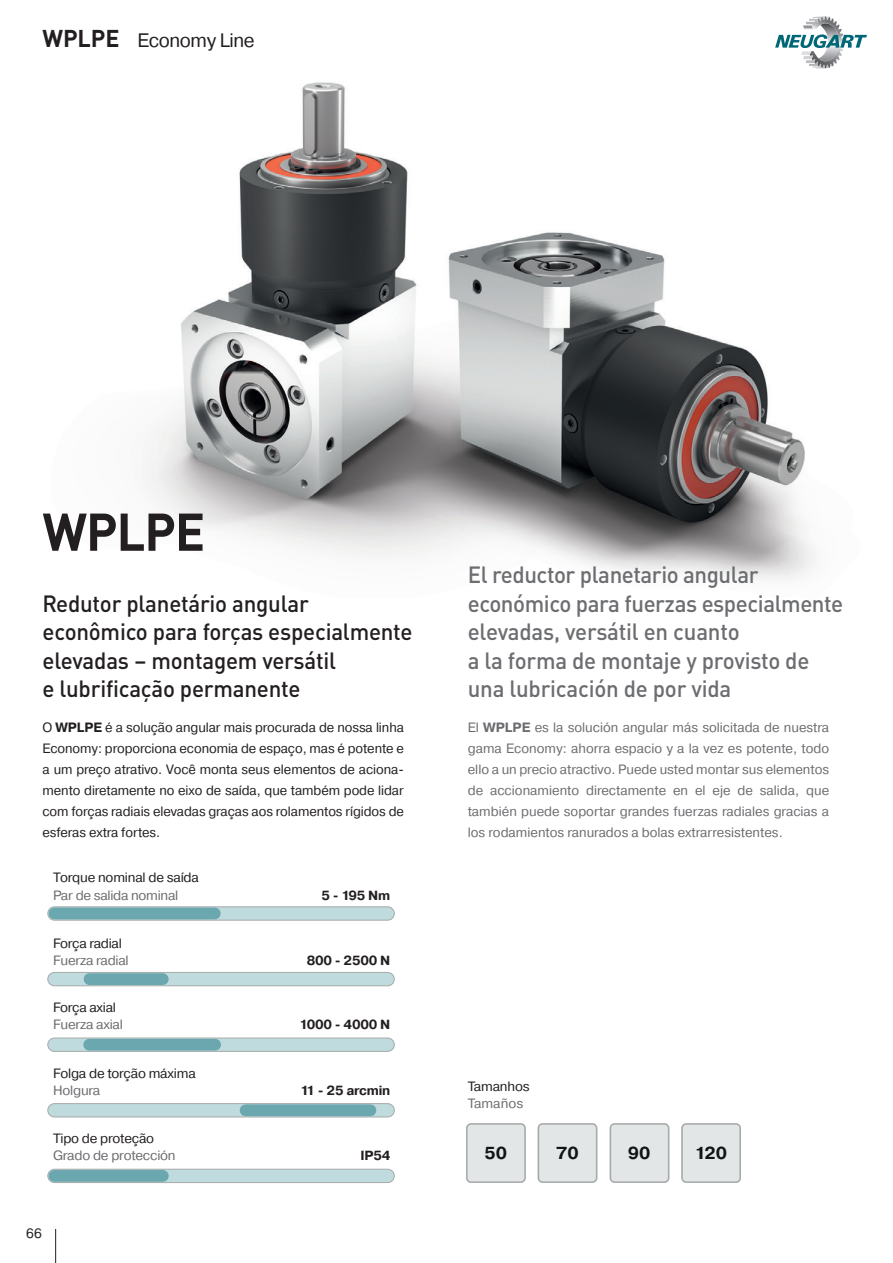
<style>
.page{position:relative;width:893px;height:1263px;background:#fff}
.page>*{position:absolute;margin:0;border:0;box-sizing:border-box;transform-origin:0 0}
._01Headline{font:700 52.2px "DIN Pro";letter-spacing:-.02em;color:#231f20;scale:.96 1}
._02Sub_Headline{font:500 23.25px/28.5px "DIN Pro";letter-spacing:-.02em;color:#6c6d70;scale:.96 1}
._02Sub_Headline-2{font:500 23.25px/28.5px "DIN Pro";letter-spacing:-.01em;color:#231f20;scale:.96 1}
.t1{font:19.5px "Pragmatica";letter-spacing:-.02em;color:#231f20}
.t2{font:700 17.4px "Pragmatica";color:#111416}
.Tabellenwerte{font:13.5px/21px "Pragmatica";letter-spacing:-.015em;color:#6c6d70;text-align:justify}
.Tabellenwerte-2{font:13.5px/21px "Pragmatica";letter-spacing:-.015em;color:#231f20;text-align:justify}
.t3{font:700 13.2px "Pragmatica";letter-spacing:-.015em;color:#231f20}
.s1{font-family:"DIN Pro";font-weight:700;font-size:24px}
.s2{font-weight:700}
</style>
<div class="page">
<svg style="left:775px;top:16px;width:92px;height:53px"></svg>
<hr style="left:55px;top:1229px;width:1px;height:34px;background:#231f20">
<img style="left:146px;top:82px;width:669px;height:498px">
<div style="left:48px;top:972px;width:346px;height:14px;background:#bfdbde;border-radius:7px"></div>
<div style="left:47px;top:972px;width:348px;height:14px;border:1px solid #a6aaaa;border-radius:7px"></div>
<div style="left:48px;top:907px;width:346px;height:13px;background:#bfdbde;border-radius:7px"></div>
<div style="left:47px;top:906px;width:348px;height:14px;border:1px solid #a6aaaa;border-radius:7px"></div>
<div style="left:48px;top:1038px;width:346px;height:13px;background:#bfdbde;border-radius:7px"></div>
<div style="left:47px;top:1038px;width:348px;height:14px;border:1px solid #a6aaaa;border-radius:7px"></div>
<div style="left:48px;top:1103px;width:346px;height:14px;background:#bfdbde;border-radius:7px"></div>
<div style="left:47px;top:1103px;width:348px;height:14px;border:1px solid #a6aaaa;border-radius:7px"></div>
<div style="left:48px;top:1169px;width:346px;height:13px;background:#bfdbde;border-radius:7px"></div>
<div style="left:47px;top:1169px;width:348px;height:14px;border:1px solid #a6aaaa;border-radius:7px"></div>
<div style="left:90px;top:973px;width:73px;height:12px;background:#6ba7af"></div>
<div style="left:89px;top:1039px;width:126px;height:11px;background:#6ba7af"></div>
<div style="left:246px;top:1104px;width:124px;height:12px;background:#6ba7af"></div>
<div style="left:54px;top:1170px;width:109px;height:12px;background:#6ba7af"></div>
<div style="left:54px;top:907px;width:161px;height:12px;background:#6ba7af"></div>
<div style="left:467px;top:1124px;width:58px;height:58px;background:#e3e6e6;border-radius:4px"></div>
<div style="left:466px;top:1123px;width:60px;height:60px;border:2px solid #a6aaaa;border-radius:4px"></div>
<div style="left:538px;top:1124px;width:59px;height:58px;background:#e3e6e6;border-radius:4px"></div>
<div style="left:538px;top:1123px;width:59px;height:60px;border:2px solid #a6aaaa;border-radius:4px"></div>
<div style="left:610px;top:1124px;width:59px;height:58px;background:#e3e6e6;border-radius:4px"></div>
<div style="left:610px;top:1123px;width:59px;height:60px;border:2px solid #a6aaaa;border-radius:4px"></div>
<div style="left:682px;top:1124px;width:58px;height:58px;background:#e3e6e6;border-radius:4px"></div>
<div style="left:681px;top:1123px;width:60px;height:60px;border:2px solid #a6aaaa;border-radius:4px"></div>
<p class="t1" style="left:43px;top:28px;width:214px"><span class="s1">WPLPE</span> Economy Line</p>
<p class="_01Headline" style="left:43px;top:491px;width:171px">WPLPE</p>
<p class="_02Sub_Headline-2" style="left:43px;top:588px;width:387px">Redutor planetário angular econômico para forças especialmente elevadas – montagem versátil<br>e lubrificação permanente</p>
<p class="_02Sub_Headline" style="left:468px;top:559px;width:393px">El reductor planetario angular económico para fuerzas especialmente elevadas, versátil en cuanto<br>a la forma de montaje y provisto de una lubricación de por vida</p>
<p class="Tabellenwerte-2" style="left:43px;top:717px;width:363px">O <span class="s2">WPLPE</span> é a solução angular mais procurada de nossa linha Economy: proporciona economia de espaço, mas é potente e a um preço atrativo. Você monta seus elementos de aciona&shy;mento diretamente no eixo de saída, que também pode lidar com forças radiais elevadas graças aos rolamentos rígidos de esferas extra fortes.</p>
<p class="Tabellenwerte" style="left:468px;top:717px;width:363px">El <span class="s2">WPLPE</span> es la solución angular más solicitada de nuestra gama Economy: ahorra espacio y a la vez es potente, todo ello a un precio atractivo. Puede usted montar sus elementos de accionamiento directamente en el eje de salida, que también puede soportar grandes fuerzas radiales gracias a los rodamientos ranurados a bolas extrarresistentes.</p>
<p class="Tabellenwerte-2" style="left:53px;top:868px;width:147px">Torque nominal de saída</p>
<p class="Tabellenwerte" style="left:53px;top:885px;width:127px">Par de salida nominal</p>
<p class="Tabellenwerte-2" style="left:53px;top:933px;width:70px">Força radial</p>
<p class="Tabellenwerte" style="left:53px;top:950px;width:77px">Fuerza radial</p>
<p class="Tabellenwerte-2" style="left:53px;top:997px;width:64px">Força axial</p>
<p class="Tabellenwerte" style="left:53px;top:1014px;width:71px">Fuerza axial</p>
<p class="Tabellenwerte-2" style="left:53px;top:1063px;width:144px">Folga de torção máxima</p>
<p class="Tabellenwerte" style="left:53px;top:1080px;width:49px">Holgura</p>
<p class="Tabellenwerte-2" style="left:53px;top:1128px;width:103px">Tipo de proteção</p>
<p class="Tabellenwerte" style="left:53px;top:1145px;width:124px">Grado de protección</p>
<p class="Tabellenwerte-2" style="left:26px;top:1223px;width:17px">66</p>
<p class="t3" style="left:321px;top:887px;width:70px">5 - 195 Nm</p>
<p class="t3" style="left:307px;top:952px;width:85px">800 - 2500 N</p>
<p class="t3" style="left:299px;top:1016px;width:92px">1000 - 4000 N</p>
<p class="t3" style="left:301px;top:1081px;width:91px">11 - 25 arcmin</p>
<p class="Tabellenwerte-2" style="left:468px;top:1076px;width:63px">Tamanhos</p>
<p class="Tabellenwerte" style="left:468px;top:1093px;width:57px">Tamaños</p>
<p class="t3" style="left:360px;top:1146px;width:31px">IP54</p>
<p class="t2" style="left:485px;top:1141px;width:24px">50</p>
<p class="t2" style="left:556px;top:1141px;width:24px">70</p>
<p class="t2" style="left:628px;top:1141px;width:24px">90</p>
<p class="t2" style="left:695px;top:1141px;width:34px">120</p>
</div>
